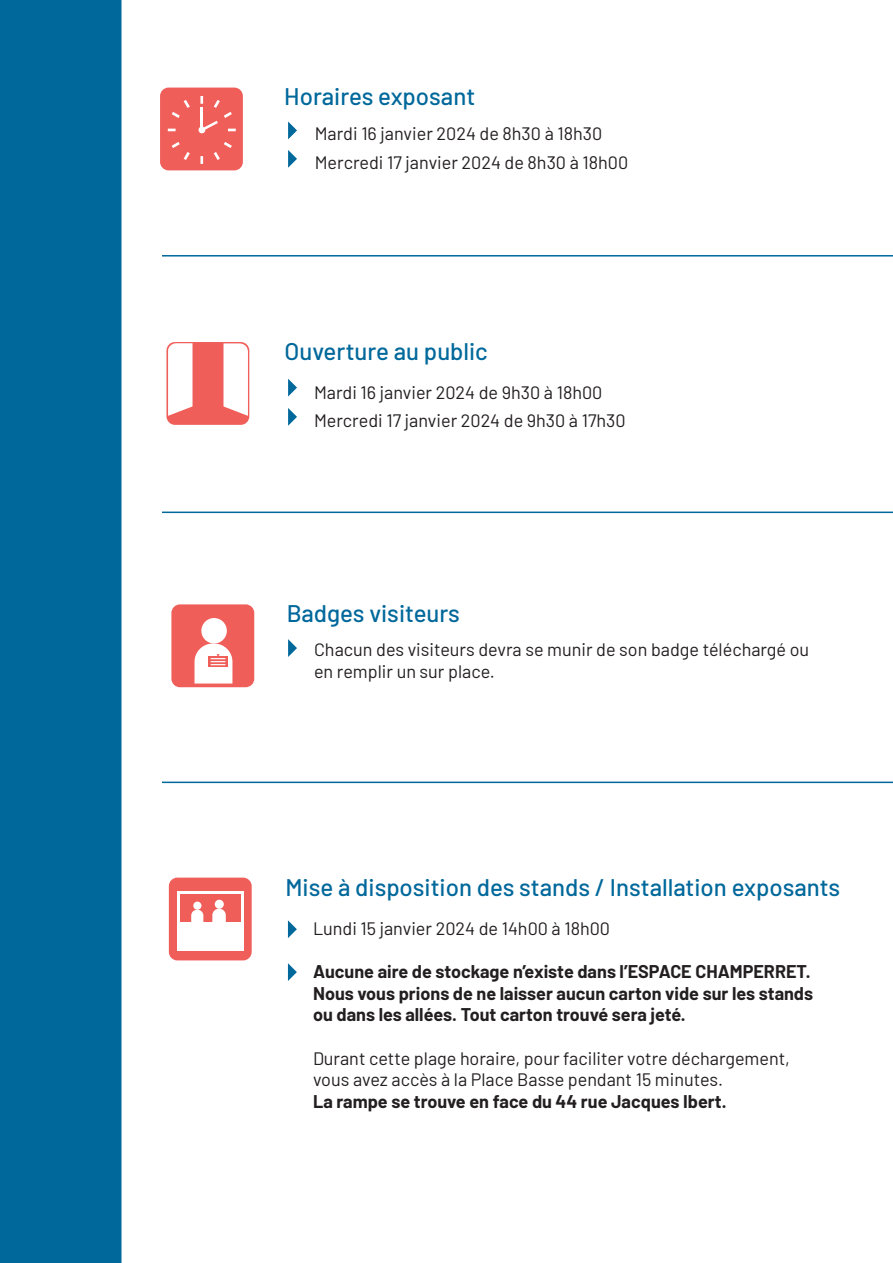
<style>
.page{position:relative;width:893px;height:1263px;background:#fff}
.page>*{position:absolute;margin:0;border:0;box-sizing:border-box;transform-origin:0 0}
.t1{font:500 24px "Barlow";color:#00689b}
.t2{font:18px/21.6px "Barlow";color:#231f20}
.t3{font:700 18px/21.6px "Barlow";color:#231f20}
</style>
<div class="page">
<hr style="left:162px;top:255px;width:731px;height:2px;background:#00689b">
<hr style="left:162px;top:512px;width:731px;height:1px;background:#00689b">
<hr style="left:162px;top:782px;width:731px;height:1px;background:#00689b">
<svg style="left:288px;top:121px;width:9px;height:18px"></svg>
<svg style="left:288px;top:150px;width:9px;height:18px"></svg>
<svg style="left:288px;top:379px;width:9px;height:17px"></svg>
<svg style="left:288px;top:408px;width:9px;height:18px"></svg>
<svg style="left:288px;top:639px;width:9px;height:18px"></svg>
<svg style="left:288px;top:920px;width:9px;height:18px"></svg>
<svg style="left:288px;top:963px;width:9px;height:18px"></svg>
<div style="left:0;top:0;width:122px;height:1263px;background:#00689b"></div>
<div style="left:160px;top:88px;width:83px;height:82px;background:#f05e5a;border-radius:9px"></div>
<svg style="left:168px;top:96px;width:68px;height:68px"></svg>
<div style="left:166px;top:342px;width:83px;height:83px;background:#f05e5a;border-radius:9px"></div>
<svg style="left:168px;top:343px;width:25px;height:73px;background:#fdefef"></svg>
<svg style="left:223px;top:343px;width:25px;height:73px;background:#fdefee"></svg>
<div style="left:171px;top:604px;width:83px;height:83px;background:#f05e5a;border-radius:9px"></div>
<div style="left:201px;top:618px;width:26px;height:25px;background:#fff;border-radius:50%"></div>
<svg style="left:195px;top:643px;width:37px;height:40px"></svg>
<div style="left:169px;top:878px;width:83px;height:82px;background:#f05e5a;border-radius:9px"></div>
<svg style="left:191px;top:910px;width:12px;height:12px"></svg>
<div style="left:193px;top:901px;width:8px;height:9px;background:#fff;border-radius:50%"></div>
<svg style="left:212px;top:909px;width:14px;height:13px"></svg>
<div style="left:215px;top:900px;width:9px;height:9px;background:#fff;border-radius:50%"></div>
<hr style="left:178px;top:922px;width:66px;height:2px;background:#fff">
<hr style="left:178px;top:891px;width:66px;height:2px;background:#fff">
<hr style="left:177px;top:891px;width:3px;height:59px;background:#fff">
<hr style="left:242px;top:891px;width:2px;height:59px;background:#fff">
<div style="left:179px;top:923px;width:64px;height:27px;background:#fff"></div>
<h1 class="t1" style="left:284px;top:79px;width:192px">Horaires exposant</h1>
<p class="t2" style="left:315px;top:118px;width:315px;line-height:28.5px">Mardi 16 janvier 2024 de 8h30 à 18h30<br>Mercredi 17 janvier 2024 de 8h30 à 18h00</p>
<h1 class="t1" style="left:285px;top:334px;width:205px">Ouverture au public</h1>
<p class="t2" style="left:314px;top:376px;width:313px;line-height:28.5px">Mardi 16 janvier 2024 de 9h30 à 18h00<br>Mercredi 17 janvier 2024 de 9h30 à 17h30</p>
<h1 class="t1" style="left:287px;top:596px;width:175px">Badges visiteurs</h1>
<p class="t2" style="left:314px;top:637px;width:497px">Chacun des visiteurs devra se munir de son badge téléchargé ou en remplir un sur place.</p>
<h1 class="t1" style="left:285px;top:869px;width:556px">Mise à disposition des stands / Installation exposants</h1>
<p class="t2" style="left:313px;top:916px;width:299px">Lundi 15 janvier 2024 de 14h00 à 18h00</p>
<p class="t3" style="left:313px;top:959px;width:502px">Aucune aire de stockage n’existe dans l’ESPACE CHAMPERRET.<br>Nous vous prions de ne laisser aucun carton vide sur les stands ou dans les allées. Tout carton trouvé sera jeté.</p>
<p class="t2" style="left:313px;top:1046px;width:478px">Durant cette plage horaire, pour faciliter votre déchargement, vous avez accès à la Place Basse pendant 15 minutes.</p>
<p class="t3" style="left:313px;top:1089px;width:415px">La rampe se trouve en face du 44 rue Jacques Ibert.</p>
</div>
